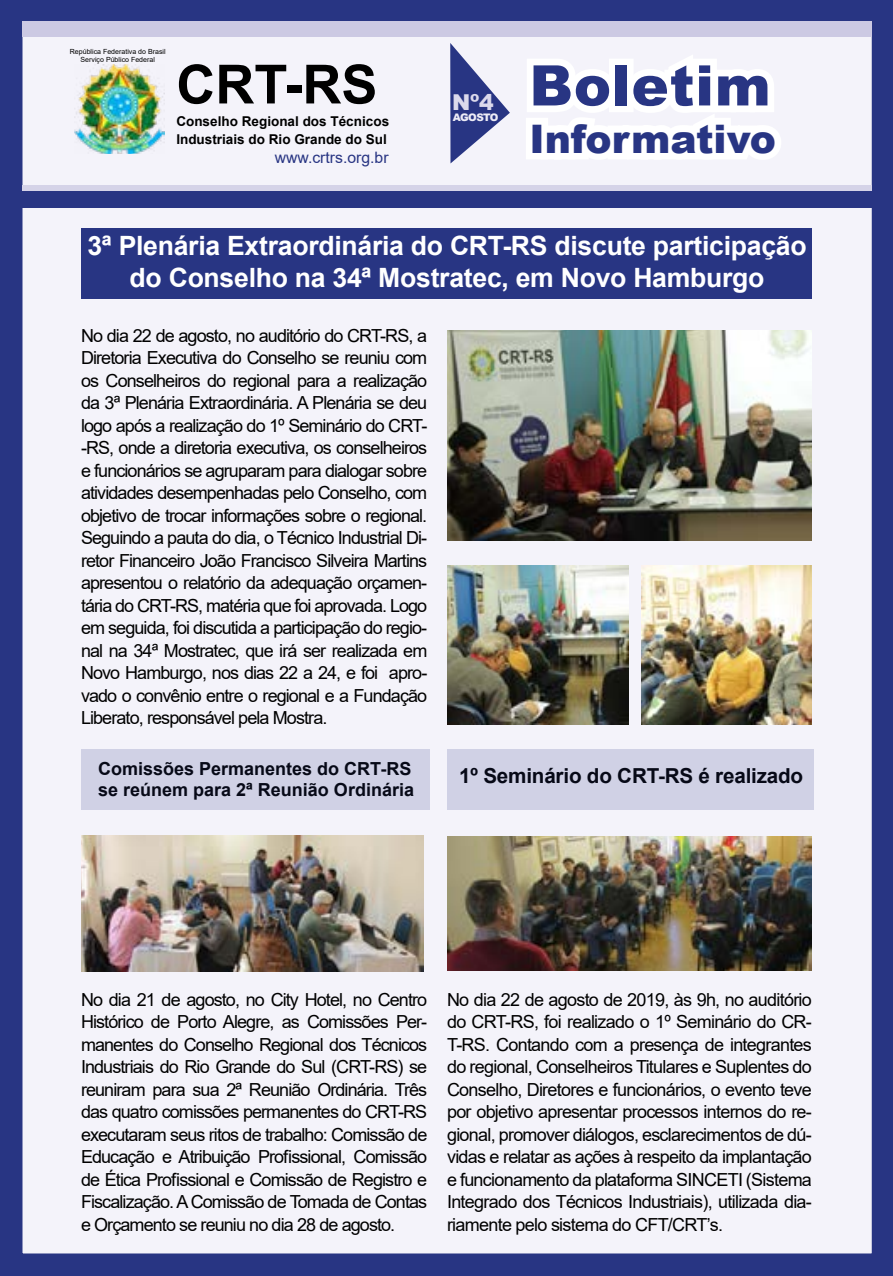
<style>
.page{position:relative;width:893px;height:1276px;background:#fff}
.page>*{position:absolute;margin:0;border:0;box-sizing:border-box;transform-origin:0 0}
.t1{font:900 56.02px "Arial";letter-spacing:.015em;color:#283583}
.t2{font:700 54px "Arial";color:#000}
.t3{font:900 39.38px "Arial";color:#283583}
.t4{font:700 26.55px/31.9px "Arial";letter-spacing:-.01em;color:#fff;text-align:center}
.t5{font:900 21.82px "Arial";color:#dcdaec}
.t6{font:700 20.7px "Arial";letter-spacing:-.01em;color:#000}
.t7{font:18px/22.5px "Arial";letter-spacing:-.05em;color:#000;text-align:justify}
.t8{font:700 18px/21.6px "Arial";color:#000}
.t9{font:15.75px "Arial";color:#283583}
.t10{font:700 13.5px/18px "Arial";color:#000}
.t11{font:900 10.35px "Arial";letter-spacing:-.05em;color:#edecf6}
.t12{font:900 9.45px "Arial";color:#dcdaec}
.t13{font:6.98px/8.3px "Arial";color:#000;text-align:center}
</style>
<div class="page">
<div style="left:11px;top:12px;width:872px;height:1252px;background:#f4f3fa"></div>
<div style="left:0;top:0;width:893px;height:1276px;border:22px solid #283583"></div>
<img style="left:74px;top:64px;width:90px;height:90px">
<div style="left:22px;top:21px;width:850px;height:16px;background:#ccc9e3"></div>
<div style="left:23px;top:185px;width:849px;height:7px;background:#d5d3e8"></div>
<div style="left:81px;top:228px;width:731px;height:70px;background:#283583"></div>
<div style="left:19px;top:192px;width:853px;height:16px;background:#283583"></div>
<svg style="left:450px;top:43px;width:343px;height:149px"></svg>
<div style="left:81px;top:749px;width:348px;height:60px;background:#d0d1e5"></div>
<div style="left:447px;top:749px;width:366px;height:60px;background:#d0d1e5"></div>
<img style="left:642px;top:565px;width:170px;height:159px">
<img style="left:447px;top:330px;width:365px;height:210px">
<img style="left:447px;top:565px;width:181px;height:159px">
<img style="left:81px;top:835px;width:342px;height:136px">
<img style="left:447px;top:836px;width:365px;height:134px">
<p class="t13" style="left:70px;top:47px;width:97px">República Federativa do Brasil<br>Serviço Público Federal</p>
<h2 class="t2" style="left:176px;top:46px;width:203px">CRT-RS</h2>
<p class="t10" style="left:176px;top:113px;width:214px">Conselho Regional dos Técnicos<br>Industriais do Rio Grande do Sul</p>
<p class="t9" style="left:275px;top:146px;width:115px">www.crtrs.org.br</p>
<p class="t5" style="left:452px;top:86px;width:43px">Nº4</p>
<p class="t11" style="left:453px;top:110px;width:47px">AGOSTO</p>
<p class="t12" style="left:454px;top:110px;width:27px">2019</p>
<h1 class="t1" style="left:529px;top:45px;width:243px">Boletim</h1>
<h3 class="t3" style="left:529px;top:110px;width:248px">Informativo</h3>
<h3 class="t4" style="left:87px;top:230px;width:721px">3ª Plenária Extraordinária do CRT-RS discute participação do Conselho na 34ª Mostratec, em Novo Hamburgo</h3>
<p class="t7" style="left:81px;top:324px;width:348px">No dia 22 de agosto, no auditório do CRT-RS, a Diretoria Executiva do Conselho se reuniu com os Conselheiros do regional para a realização da 3ª Plenária Extraordinária. A Plenária se deu logo após a realização do 1º Seminário do CRT--RS, onde a diretoria executiva, os conselheiros e funcionários se agruparam para dialogar sobre atividades desempenhadas pelo Conselho, com objetivo de trocar informações sobre o regional.<br>Seguindo a pauta do dia, o Técnico Industrial Di&shy;retor Financeiro João Francisco Silveira Martins apresentou o relatório da adequação orçamen&shy;tária do CRT-RS, matéria que foi aprovada. Logo em seguida, foi discutida a participação do regio&shy;nal na 34ª Mostratec, que irá ser realizada em Novo Hamburgo, nos dias 22 a 24, e foi apro&shy;vado o convênio entre o regional e a Fundação Liberato, responsável pela Mostra.</p>
<p class="t8" style="left:98px;top:757px;width:317px">Comissões Permanentes do CRT-RS se reúnem para 2ª Reunião Ordinária</p>
<p class="t6" style="left:459px;top:761px;width:345px">1º Seminário do CRT-RS é realizado</p>
<p class="t7" style="left:81px;top:988px;width:348px">No dia 21 de agosto, no City Hotel, no Centro Histórico de Porto Alegre, as Comissões Per&shy;manentes do Conselho Regional dos Técnicos Industriais do Rio Grande do Sul (CRT-RS) se reuniram para sua 2ª Reunião Ordinária. Três das quatro comissões permanentes do CRT-RS executaram seus ritos de trabalho: Comissão de Educação e Atribuição Profissional, Comissão de Ética Profissional e Comissão de Registro e Fiscalização. A Comissão de Tomada de Contas e Orçamento se reuniu no dia 28 de agosto.</p>
<p class="t7" style="left:447px;top:988px;width:366px">No dia 22 de agosto de 2019, às 9h, no auditório do CRT-RS, foi realizado o 1º Seminário do CR-T-RS. Contando com a presença de integrantes do regional, Conselheiros Titulares e Suplentes do Conselho, Diretores e funcionários, o evento teve por objetivo apresentar processos internos do re&shy;gional, promover diálogos, esclarecimentos de dú&shy;vidas e relatar as ações à respeito da implantação e funcionamento da plataforma SINCETI (Sistema Integrado dos Técnicos Industriais), utilizada dia&shy;riamente pelo sistema do CFT/CRT’s.</p>
</div>
